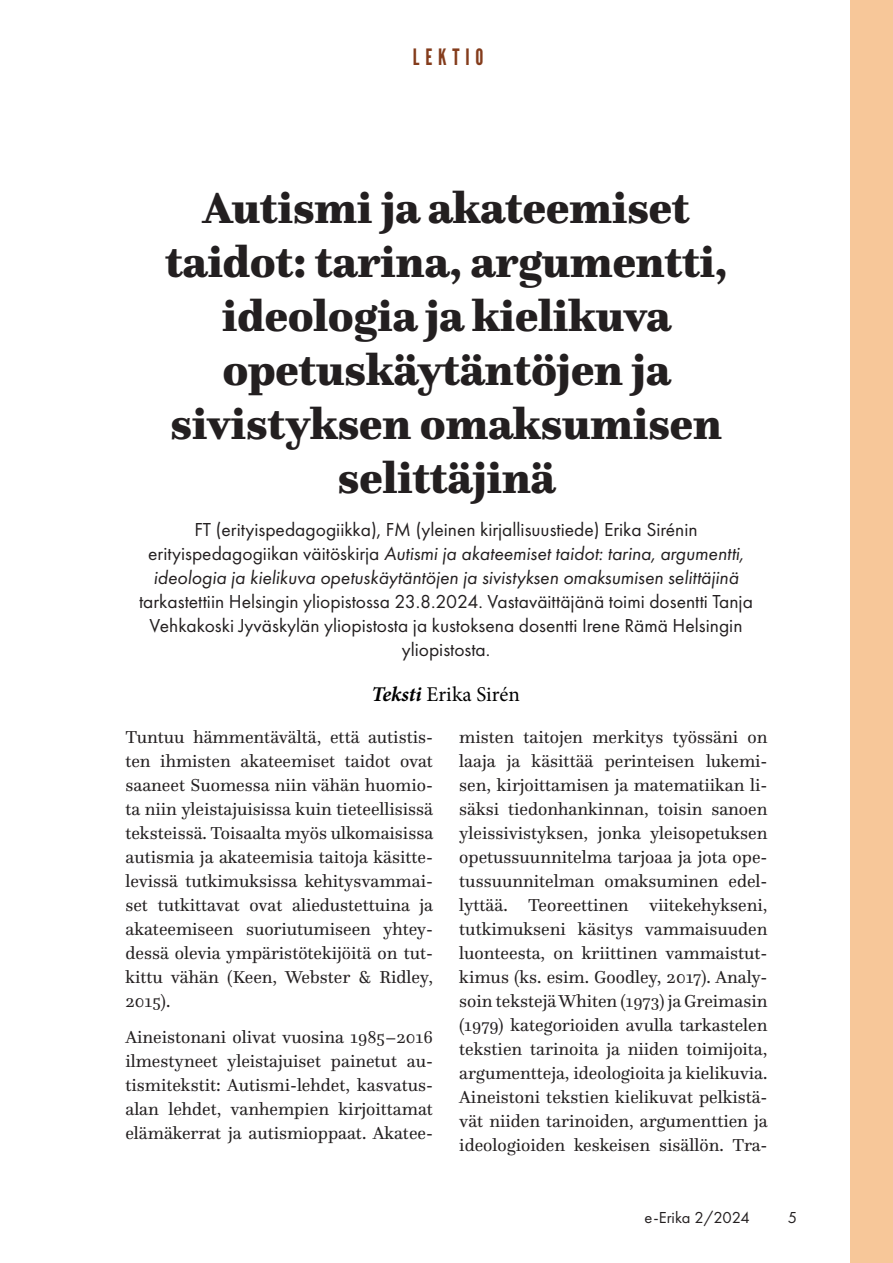
<style>
.page{position:relative;width:893px;height:1263px;background:#fff}
.page>*{position:absolute;margin:0;border:0;box-sizing:border-box;transform-origin:0 0}
.ARTIKKELI_-_otsikko{font:900 45px/54px "Questa";color:#231f20;text-align:center}
.t1{font:22.5px "League Gothic";letter-spacing:.26em;color:#843c1c}
.t2{font:21px "Minion Pro";color:#000001}
.ARTIKKELI_-_ingressi{font:19.5px/24px "Futura PT";color:#231f20;text-align:center}
.ARTIKKELI_-_leipäteksti{font:18px/24px "Questa";color:#231f20;text-align:justify}
.t3{font:16.5px "Futura PT";color:#231f20}
.s1{font-style:italic}
.s2{font-weight:700;font-style:italic}
</style>
<div class="page">
<div style="left:850px;top:0;width:43px;height:1263px;background:#f7c799"></div>
<p class="t1" style="left:413px;top:44px;width:72px">LEKTIO</p>
<h1 class="ARTIKKELI_-_otsikko" style="left:165px;top:180px;width:563px">Autismi ja akateemiset taidot: tarina, argumentti, ideologia ja kielikuva opetuskäytäntöjen ja sivistyksen omaksumisen selittäjinä</h1>
<p class="ARTIKKELI_-_ingressi" style="left:139px;top:517px;width:615px">FT (erityispedagogiikka), FM (yleinen kirjallisuustiede) Erika Sirénin erityispedagogiikan väitöskirja <span class="s1">Autismi ja akateemiset taidot: tarina, argumentti, ideologia ja kielikuva opetuskäytäntöjen ja sivistyksen omaksumisen selittäjinä </span>tarkastettiin Helsingin yliopistossa 23.8.2024. Vastaväittäjänä toimi dosentti Tanja Vehkakoski Jyväskylän yliopistosta ja kustoksena dosentti Irene Rämä Helsingin yliopistosta.</p>
<p class="t2" style="left:372px;top:680px;width:150px"><span class="s2">Teksti</span> Erika Sirén</p>
<p class="ARTIKKELI_-_leipäteksti" style="left:125px;top:724px;width:309px">Tuntuu hämmentävältä, että autistis&shy;ten ihmisten akateemiset taidot ovat saaneet Suomessa niin vähän huomio&shy;ta niin yleistajuisissa kuin tieteellisissä teksteissä. Toisaalta myös ulkomaisissa autismia ja akateemisia taitoja käsitte&shy;levissä tutkimuksissa kehitysvammai&shy;set tutkittavat ovat aliedustettuina ja akateemiseen suoriutumiseen yhtey&shy;dessä olevia ympäristötekijöitä on tut&shy;kittu vähän (Keen, Webster &amp; Ridley, 2015).</p>
<p class="ARTIKKELI_-_leipäteksti" style="left:125px;top:1025px;width:309px">Aineistonani olivat vuosina 1985–2016 ilmestyneet yleistajuiset painetut au&shy;tismitekstit: Autismi-lehdet, kasvatus&shy;alan lehdet, vanhempien kirjoittamat elämäkerrat ja autismioppaat. Akatee-</p>
<p class="ARTIKKELI_-_leipäteksti" style="left:459px;top:724px;width:310px">misten taitojen merkitys työssäni on laaja ja käsittää perinteisen lukemi&shy;sen, kirjoittamisen ja matematiikan li&shy;säksi tiedonhankinnan, toisin sanoen yleissivistyksen, jonka yleisopetuksen opetussuunnitelma tarjoaa ja jota ope&shy;tussuunnitelman omaksuminen edel&shy;lyttää. Teoreettinen viitekehykseni, tutkimukseni käsitys vammaisuuden luonteesta, on kriittinen vammaistut&shy;kimus (ks. esim. Goodley, 2017). Analy&shy;soin tekstejä Whiten (1973) ja Greimasin (1979) kategorioiden avulla tarkastelen tekstien tarinoita ja niiden toimijoita, argumentteja, ideologioita ja kielikuvia.<br>Aineistoni tekstien kielikuvat pelkistä&shy;vät niiden tarinoiden, argumenttien ja ideologioiden keskeisen sisällön. Tra-</p>
<p class="t3" style="left:645px;top:1208px;width:107px">e-Erika 2/2024</p>
<p class="t3" style="left:788px;top:1207px;width:11px">5</p>
</div>
